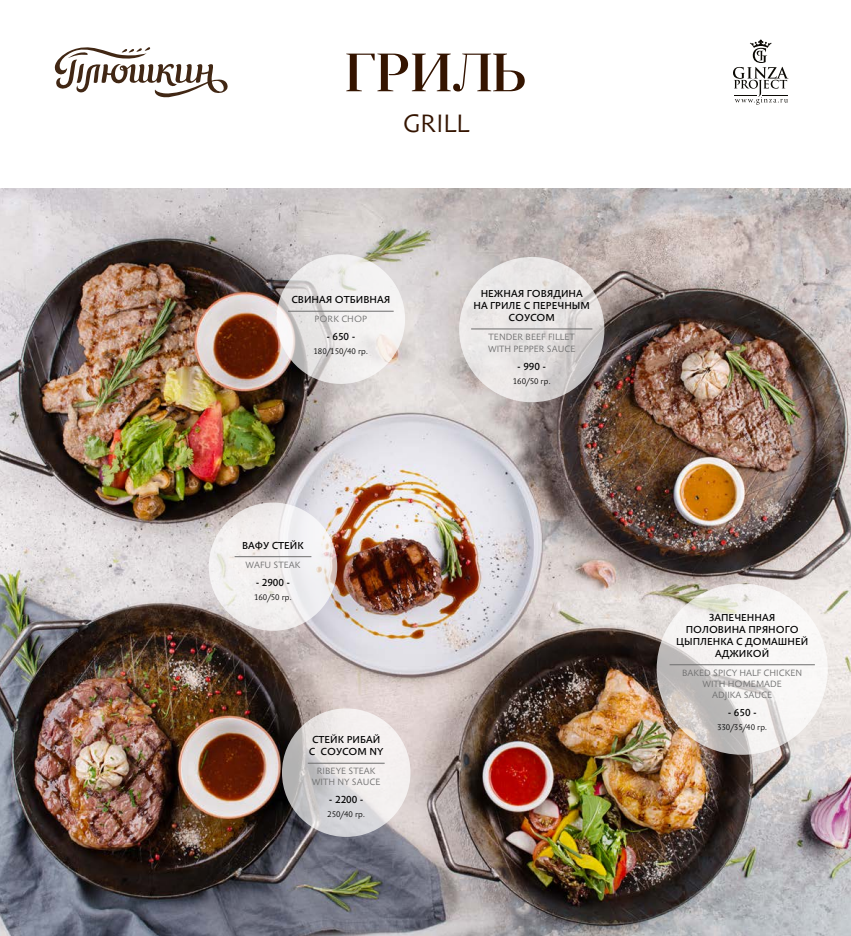
<style>
.page{position:relative;width:851px;height:936px;background:#fff}
.page>*{position:absolute;margin:0;border:0;box-sizing:border-box;transform-origin:0 0}
.t1{font:500 53.8px "Anglecia Pro Display";color:#341400}
.t2{font:300 24.8px "Anselm Sans";color:#341400}
.t3{font:10px/12px "Anselm Sans";color:#000;text-align:center}
.t4{font:300 9px/11px "Anselm Sans";color:#6e6e6e;text-align:center}
.t5{font:300 8px "Anselm Sans";color:#000}
</style>
<div class="page">
<img style="left:0;top:189px;width:850px;height:746px">
<svg style="left:276px;top:254px;width:129px;height:130px;fill:#f0eeed"></svg>
<svg style="left:209px;top:502px;width:128px;height:128px;fill:#f2efef"></svg>
<svg style="left:282px;top:708px;width:128px;height:128px"></svg>
<svg style="left:656px;top:583px;width:171px;height:171px;fill:#f5f4f3"></svg>
<svg style="left:459px;top:257px;width:145px;height:145px;fill:#e7e4e4"></svg>
<hr style="left:669px;top:664px;width:145px;height:1px;background:#6e6e6e">
<hr style="left:471px;top:328px;width:121px;height:1px;background:#6e6e6e">
<hr style="left:288px;top:311px;width:105px;height:1px;background:#6e6e6e">
<hr style="left:234px;top:556px;width:77px;height:1px;background:#6e6e6e">
<hr style="left:308px;top:762px;width:76px;height:1px;background:#6e6e6e">
<svg style="left:55px;top:47px;width:172px;height:50px"></svg>
<svg style="left:733px;top:40px;width:55px;height:65px"></svg>
<h1 class="t1" style="left:345px;top:37px;width:183px">ГРИЛЬ</h1>
<h2 class="t2" style="left:403px;top:106px;width:68px">GRILL</h2>
<p class="t3" style="left:291px;top:294px;width:100px">СВИНАЯ ОТБИВНАЯ</p>
<p class="t4" style="left:314px;top:313px;width:54px">PORK CHOP</p>
<p class="t3" style="left:326px;top:330px;width:30px">- 650 -</p>
<p class="t5" style="left:313px;top:346px;width:56px">180/150/40 гр.</p>
<p class="t3" style="left:242px;top:539px;width:63px">ВАФУ СТЕЙК</p>
<p class="t4" style="left:245px;top:559px;width:56px">WAFU STEAK</p>
<p class="t3" style="left:256px;top:576px;width:36px">- 2900 -</p>
<p class="t5" style="left:254px;top:591px;width:39px">160/50 гр.</p>
<p class="t3" style="left:309px;top:733px;width:76px">СТЕЙК РИБАЙ<br>С СОУСОМ NY</p>
<p class="t4" style="left:312px;top:765px;width:70px">RIBEYE STEAK<br>WITH NY SAUCE</p>
<p class="t3" style="left:329px;top:793px;width:36px">- 2200 -</p>
<p class="t5" style="left:327px;top:808px;width:39px">250/40 гр.</p>
<p class="t3" style="left:473px;top:287px;width:118px">НЕЖНАЯ ГОВЯДИНА<br>НА ГРИЛЕ С ПЕРЕЧНЫМ<br>СОУСОМ</p>
<p class="t4" style="left:488px;top:331px;width:89px;line-height:12px;text-align:left">TENDER BEEF FILLET<br>WITH PEPPER SAUCE</p>
<p class="t3" style="left:517px;top:360px;width:30px">- 990 -</p>
<p class="t5" style="left:512px;top:375px;width:39px">160/50 гр.</p>
<p class="t3" style="left:676px;top:611px;width:133px">ЗАПЕЧЕННАЯ<br>ПОЛОВИНА ПРЯНОГО<br>ЦЫПЛЕНКА С ДОМАШНЕЙ<br>АДЖИКОЙ</p>
<p class="t4" style="left:682px;top:667px;width:122px">BAKED SPICY HALF CHICKEN<br>WITH HOMEMADE<br>ADJIKA SAUCE</p>
<p class="t3" style="left:727px;top:706px;width:30px">- 650 -</p>
<p class="t5" style="left:717px;top:721px;width:52px">330/35/40 гр.</p>
</div>
